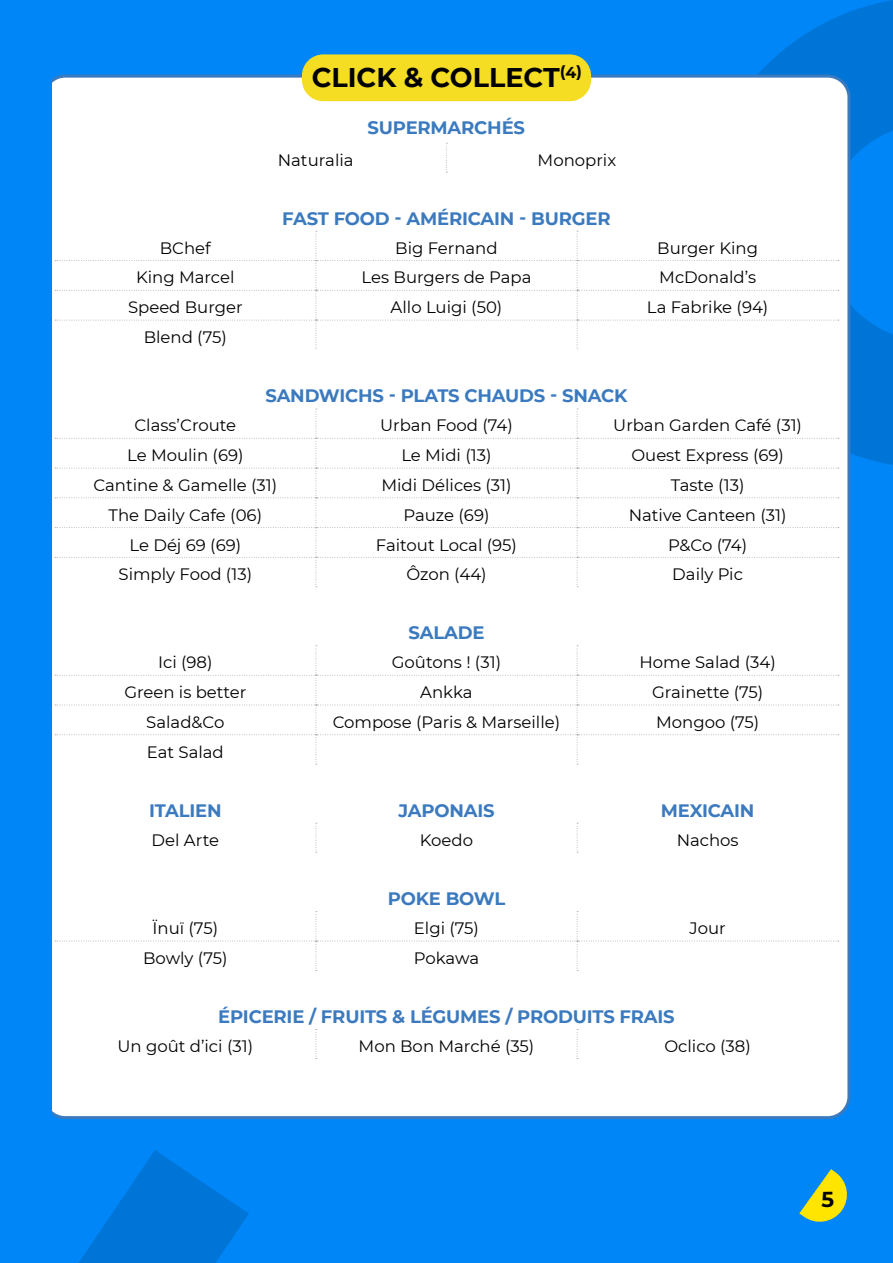
<style>
.page{position:relative;width:893px;height:1263px;background:#0086f7}
.page>*{position:absolute;margin:0;border:0;box-sizing:border-box;transform-origin:0 0}
.t1{font:700 27px "Montserrat";color:#020203}
.t2{font:700 18px "Montserrat";letter-spacing:-.01em;color:#3b7abe}
.t3{font:16.5px "Montserrat";color:#000}
</style>
<div class="page">
<svg style="left:696px;top:0;width:197px;height:465px;fill:#007ad8"></svg>
<div style="left:44px;top:76px;width:805px;height:1041px;background:#fff;border-radius:21px"></div>
<svg style="left:79px;top:1150px;width:170px;height:113px"></svg>
<svg style="left:55px;top:409px;width:784px;height:178px"></svg>
<svg style="left:316px;top:823px;width:1px;height:30px"></svg>
<svg style="left:577px;top:823px;width:1px;height:30px"></svg>
<svg style="left:55px;top:231px;width:784px;height:119px"></svg>
<svg style="left:446px;top:143px;width:1px;height:30px"></svg>
<svg style="left:55px;top:911px;width:784px;height:60px"></svg>
<svg style="left:55px;top:645px;width:784px;height:120px"></svg>
<svg style="left:316px;top:1029px;width:1px;height:30px"></svg>
<svg style="left:577px;top:1029px;width:1px;height:30px"></svg>
<div style="left:302px;top:54px;width:289px;height:47px;background:#f4dd22;border-radius:21px"></div>
<div style="left:0;top:0;width:51px;height:1263px;background:#0086f7"></div>
<svg style="left:799px;top:1169px;width:48px;height:53px"></svg>
<h1 class="t1" style="left:312px;top:58px;width:272px">CLICK &amp; COLLECT<sup>(4)</sup></h1>
<p class="t2" style="left:368px;top:115px;width:159px">SUPERMARCHÉS</p>
<p class="t3" style="left:278px;top:148px;width:77px">Naturalia</p>
<p class="t3" style="left:538px;top:148px;width:80px">Monoprix</p>
<p class="t2" style="left:282px;top:205px;width:330px">FAST FOOD - AMÉRICAIN - BURGER</p>
<p class="t3" style="left:160px;top:236px;width:53px">BChef</p>
<p class="t3" style="left:395px;top:236px;width:104px">Big Fernand</p>
<p class="t3" style="left:657px;top:236px;width:102px">Burger King</p>
<p class="t3" style="left:136px;top:266px;width:100px">King Marcel</p>
<p class="t3" style="left:362px;top:266px;width:171px">Les Burgers de Papa</p>
<p class="t3" style="left:659px;top:266px;width:98px">McDonald’s</p>
<p class="t3" style="left:128px;top:296px;width:116px">Speed Burger</p>
<p class="t3" style="left:391px;top:296px;width:113px">Allo Luigi (50)</p>
<p class="t3" style="left:647px;top:296px;width:123px">La Fabrike (94)</p>
<p class="t3" style="left:144px;top:326px;width:85px">Blend (75)</p>
<p class="t2" style="left:265px;top:383px;width:364px">SANDWICHS - PLATS CHAUDS - SNACK</p>
<p class="t3" style="left:134px;top:414px;width:103px">Class’Croute</p>
<p class="t3" style="left:380px;top:414px;width:134px">Urban Food (74)</p>
<p class="t3" style="left:613px;top:414px;width:190px">Urban Garden Café (31)</p>
<p class="t3" style="left:127px;top:444px;width:118px">Le Moulin (69)</p>
<p class="t3" style="left:401px;top:444px;width:92px">Le Midi (13)</p>
<p class="t3" style="left:631px;top:444px;width:154px">Ouest Express (69)</p>
<p class="t3" style="left:93px;top:474px;width:185px">Cantine &amp; Gamelle (31)</p>
<p class="t3" style="left:381px;top:474px;width:132px">Midi Délices (31)</p>
<p class="t3" style="left:671px;top:474px;width:75px">Taste (13)</p>
<p class="t3" style="left:109px;top:503px;width:155px">The Daily Cafe (06)</p>
<p class="t3" style="left:403px;top:503px;width:87px">Pauze (69)</p>
<p class="t3" style="left:629px;top:503px;width:159px">Native Canteen (31)</p>
<p class="t3" style="left:129px;top:533px;width:113px">Le Déj 69 (69)</p>
<p class="t3" style="left:376px;top:533px;width:143px">Faitout Local (95)</p>
<p class="t3" style="left:668px;top:533px;width:80px">P&amp;Co (74)</p>
<p class="t3" style="left:119px;top:563px;width:135px">Simply Food (13)</p>
<p class="t3" style="left:406px;top:563px;width:82px">Ôzon (44)</p>
<p class="t3" style="left:672px;top:563px;width:72px">Daily Pic</p>
<p class="t2" style="left:408px;top:620px;width:78px">SALADE</p>
<p class="t3" style="left:158px;top:651px;width:56px">Ici (98)</p>
<p class="t3" style="left:392px;top:651px;width:111px">Goûtons ! (31)</p>
<p class="t3" style="left:639px;top:651px;width:138px">Home Salad (34)</p>
<p class="t3" style="left:124px;top:681px;width:123px">Green is better</p>
<p class="t3" style="left:420px;top:681px;width:54px">Ankka</p>
<p class="t3" style="left:652px;top:681px;width:113px">Grainette (75)</p>
<p class="t3" style="left:146px;top:711px;width:80px">Salad&amp;Co</p>
<p class="t3" style="left:333px;top:711px;width:229px">Compose (Paris &amp; Marseille)</p>
<p class="t3" style="left:656px;top:711px;width:105px">Mongoo (75)</p>
<p class="t3" style="left:147px;top:740px;width:78px">Eat Salad</p>
<p class="t2" style="left:149px;top:797px;width:74px">ITALIEN</p>
<p class="t2" style="left:398px;top:797px;width:98px">JAPONAIS</p>
<p class="t2" style="left:661px;top:797px;width:95px">MEXICAIN</p>
<p class="t3" style="left:152px;top:828px;width:69px">Del Arte</p>
<p class="t3" style="left:420px;top:828px;width:55px">Koedo</p>
<p class="t3" style="left:677px;top:828px;width:63px">Nachos</p>
<p class="t2" style="left:388px;top:886px;width:119px">POKE BOWL</p>
<p class="t3" style="left:153px;top:917px;width:67px">Ïnuï (75)</p>
<p class="t3" style="left:414px;top:917px;width:67px">Elgi (75)</p>
<p class="t3" style="left:689px;top:917px;width:38px">Jour</p>
<p class="t3" style="left:143px;top:947px;width:86px">Bowly (75)</p>
<p class="t3" style="left:414px;top:947px;width:67px">Pokawa</p>
<p class="t2" style="left:218px;top:1003px;width:458px">ÉPICERIE / FRUITS &amp; LÉGUMES / PRODUITS FRAIS</p>
<p class="t3" style="left:117px;top:1035px;width:137px">Un goût d’ici (31)</p>
<p class="t3" style="left:359px;top:1035px;width:177px">Mon Bon Marché (35)</p>
<p class="t3" style="left:664px;top:1035px;width:88px">Oclico (38)</p>
</div>
